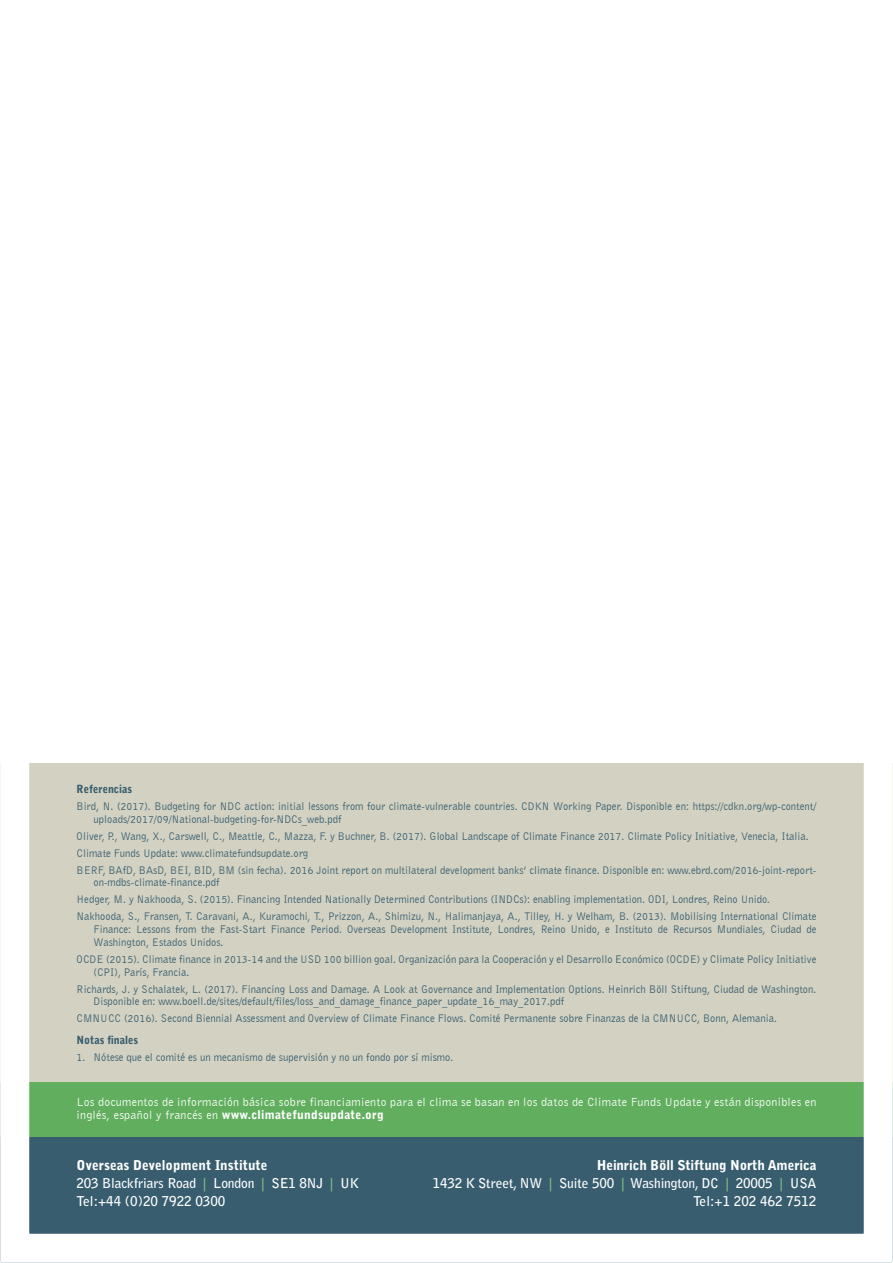
<style>
.page{position:relative;width:893px;height:1263px;background:#fff}
.page>*{position:absolute;margin:0;border:0;box-sizing:border-box;transform-origin:0 0}
.t1{font:700 13.5px/17.7px "Bell Gothic Std";letter-spacing:-.01em;color:#fff}
.t2{font:12px "Bell Gothic BT";letter-spacing:.02em;color:#fff}
.t3{font:900 12px "Bell Gothic Std";letter-spacing:.02em;color:#fff}
.REF_BODY{font:11.25px/12.8px "Bell Gothic BT";color:#375d6e;scale:.95 1}
.REF_HEADING{font:900 11.25px "Bell Gothic Std";color:#375d6e;scale:.95 1}
.s1{font-family:"Bell Gothic BT";font-weight:400}
.s2{font-weight:900}
.s3{color:#86bf82}
</style>
<div class="page">
<svg style="left:0;top:763px;width:893px;height:500px;background:#afbeaf"></svg>
<p class="REF_HEADING" style="left:77px;top:782px;width:60px">Referencias</p>
<p class="REF_BODY" style="left:94px;top:799px;width:762px;text-indent:-17px">Bird, N. (2017). Budgeting for NDC action: initial lessons from four climate-vulnerable countries. CDKN Working Paper. Disponible en: https://cdkn.org/wp-content/ uploads/2017/09/National-budgeting-for-NDCs_web.pdf</p>
<p class="REF_BODY" style="left:77px;top:829px;width:772px">Oliver, P., Wang, X., Carswell, C., Meattle, C., Mazza, F. y Buchner, B. (2017). Global Landscape of Climate Finance 2017. Climate Policy Initiative, Venecia, Italia.</p>
<p class="REF_BODY" style="left:77px;top:846px;width:245px">Climate Funds Update: www.climatefundsupdate.org</p>
<p class="REF_BODY" style="left:94px;top:863px;width:762px;text-indent:-17px">BERF, BAfD, BAsD, BEI, BID, BM (sin fecha). 2016 Joint report on multilateral development banks’ climate finance. Disponible en: www.ebrd.com/2016-joint-report&shy;on-mdbs-climate-finance.pdf</p>
<p class="REF_BODY" style="left:77px;top:893px;width:732px">Hedger, M. y Nakhooda, S. (2015). Financing Intended Nationally Determined Contributions (INDCs): enabling implementation. ODI, Londres, Reino Unido.</p>
<p class="REF_BODY" style="left:94px;top:910px;width:762px;text-align:justify;text-indent:-17px">Nakhooda, S., Fransen, T. Caravani, A., Kuramochi, T., Prizzon, A., Shimizu, N., Halimanjaya, A., Tilley, H. y Welham, B. (2013). Mobilising International Climate Finance: Lessons from the Fast-Start Finance Period. Overseas Development Institute, Londres, Reino Unido, e Instituto de Recursos Mundiales, Ciudad de Washington, Estados Unidos.</p>
<p class="REF_BODY" style="left:94px;top:952px;width:762px;text-indent:-17px">OCDE (2015). Climate finance in 2013-14 and the USD 100 billion goal. Organización para la Cooperación y el Desarrollo Económico (OCDE) y Climate Policy Initiative (CPI), París, Francia.</p>
<p class="REF_BODY" style="left:94px;top:982px;width:762px;text-indent:-17px">Richards, J. y Schalatek, L. (2017). Financing Loss and Damage. A Look at Governance and Implementation Options. Heinrich Böll Stiftung, Ciudad de Washington.<br>Disponible en: www.boell.de/sites/default/files/loss_and_damage_finance_paper_update_16_may_2017.pdf</p>
<p class="REF_BODY" style="left:77px;top:1012px;width:739px">CMNUCC (2016). Second Biennial Assessment and Overview of Climate Finance Flows. Comité Permanente sobre Finanzas de la CMNUCC, Bonn, Alemania.</p>
<p class="REF_HEADING" style="left:77px;top:1033px;width:66px">Notas finales</p>
<p class="REF_BODY" style="left:77px;top:1050px;width:398px">1. Nótese que el comité es un mecanismo de supervisión y no un fondo por sí mismo.</p>
<p class="t2" style="left:77px;top:1094px;width:741px">Los documentos de información básica sobre financiamiento para el clima se basan en los datos de Climate Funds Update y están disponibles en</p>
<p class="t3" style="left:77px;top:1108px;width:309px"><span class="s1">inglés, español y francés en</span> www.climatefundsupdate.org</p>
<p class="t1" style="left:77px;top:1156px;width:284px"><span class="s2">Overseas Development Institute<br></span>203 Blackfriars Road <span class="s3">|</span> London <span class="s3">|</span> SE1 8NJ <span class="s3">|</span> UK<br>Tel:+44 (0)20 7922 0300</p>
<p class="t1" style="left:433px;top:1156px;width:385px;text-align:right"><span class="s2">Heinrich Böll Stiftung North America<br></span>1432 K Street, NW <span class="s3">|</span> Suite 500 <span class="s3">|</span> Washington, DC <span class="s3">|</span> 20005 <span class="s3">|</span> USA<br>Tel:+1 202 462 7512</p>
</div>
